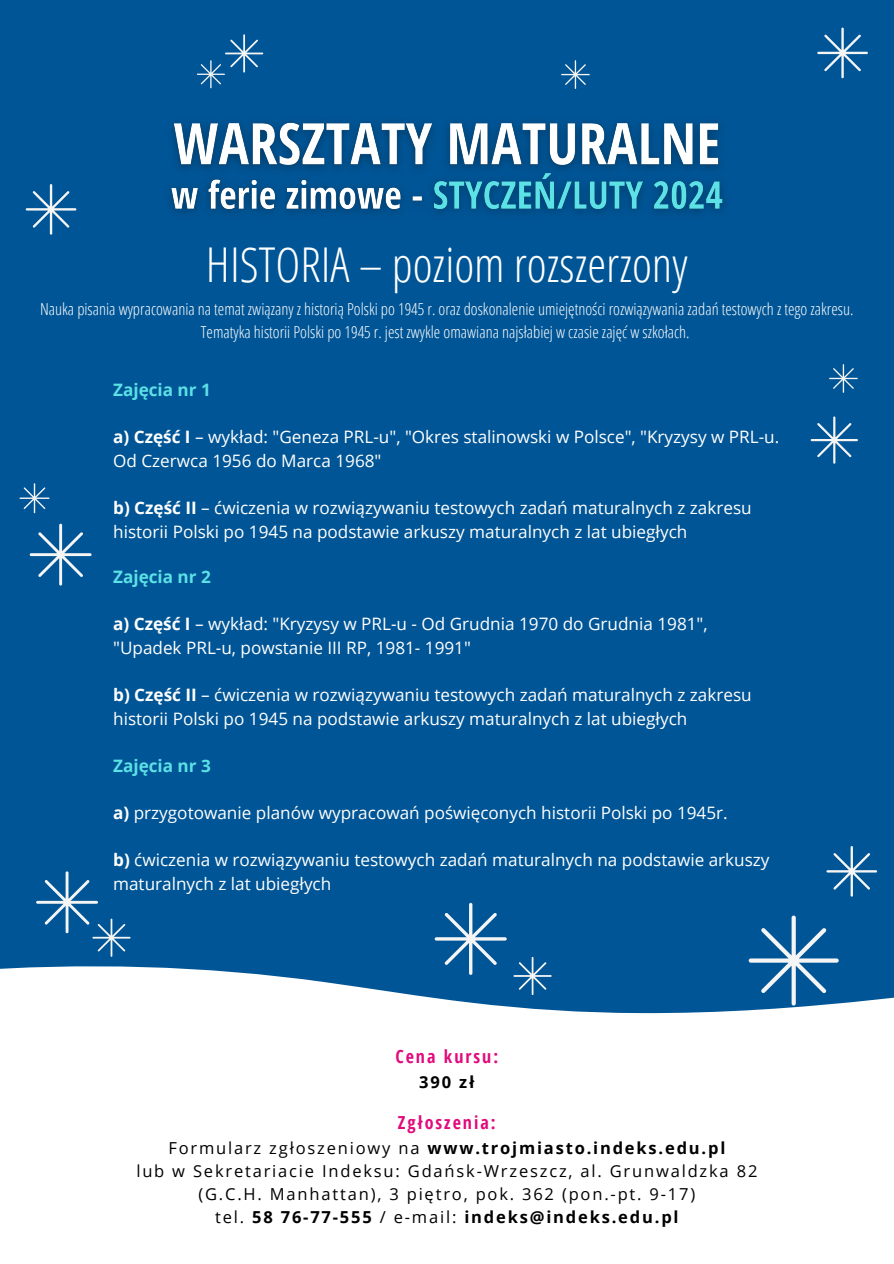
<style>
.page{position:relative;width:894px;height:1264px;background:#fff}
.page>*{position:absolute;margin:0;border:0;box-sizing:border-box;transform-origin:0 0}
.t1{font:300 48px "Open Sans Condensed";color:#fff}
.t2{font:700 18px "Open Sans Condensed";letter-spacing:.11em;color:#e10b7d}
.t3{font:17.1px/23.7px "Open Sans";color:#fff}
.t4{font:700 17.1px "Open Sans";color:#5ce1e6}
.t5{font:300 16.5px "Open Sans Condensed";color:#fff}
.t6{font:16.5px "Open Sans";letter-spacing:.11em;color:#000}
.t7{font:700 16.5px "Open Sans";letter-spacing:.11em;color:#000}
.s1{font-weight:700}
.s2{font-weight:400}
</style>
<div class="page">
<div style="left:0;top:0;width:893px;height:1263px;background:#005596"></div>
<svg style="left:0;top:896px;width:893px;height:367px;fill:#fff"></svg>
<svg style="left:748px;top:915px;width:90px;height:90px"></svg>
<svg style="left:826px;top:846px;width:50px;height:50px"></svg>
<svg style="left:26px;top:184px;width:50px;height:51px"></svg>
<svg style="left:817px;top:28px;width:50px;height:50px"></svg>
<svg style="left:36px;top:871px;width:94px;height:85px"></svg>
<svg style="left:810px;top:416px;width:47px;height:47px"></svg>
<svg style="left:197px;top:34px;width:66px;height:54px"></svg>
<svg style="left:434px;top:902px;width:72px;height:72px"></svg>
<svg style="left:513px;top:956px;width:38px;height:39px"></svg>
<svg style="left:30px;top:523px;width:62px;height:62px"></svg>
<svg style="left:829px;top:364px;width:28px;height:28px"></svg>
<svg style="left:561px;top:60px;width:28px;height:28px"></svg>
<svg style="left:19px;top:483px;width:30px;height:30px"></svg>
<img style="left:170px;top:122px;width:554px;height:92px">
<p class="t1" style="left:206px;top:231px;width:483px">HISTORIA – poziom rozszerzony</p>
<p class="t5" style="left:40px;top:297px;width:814px">Nauka pisania wypracowania na temat związany z historią Polski po 1945 r. oraz doskonalenie umiejętności rozwiązywania zadań testowych z tego zakresu.</p>
<p class="t5" style="left:201px;top:320px;width:490px">Tematyka historii Polski po 1945 r. jest zwykle omawiana najsłabiej w czasie zajęć w szkołach.</p>
<p class="t4" style="left:113px;top:377px;width:99px">Zajęcia nr 1</p>
<p class="t3" style="left:113px;top:424px;width:667px"><span class="s1">a) Część I</span> – wykład: "Geneza PRL-u", "Okres stalinowski w Polsce", "Kryzysy w PRL-u.<br>Od Czerwca 1956 do Marca 1968"</p>
<p class="t3" style="left:113px;top:495px;width:640px"><span class="s1">b) Część II</span> – ćwiczenia w rozwiązywaniu testowych zadań maturalnych z zakresu historii Polski po 1945 na podstawie arkuszy maturalnych z lat ubiegłych</p>
<p class="t4" style="left:113px;top:564px;width:99px">Zajęcia nr 2</p>
<p class="t3" style="left:113px;top:611px;width:596px"><span class="s1">a) Część I</span> – wykład: "Kryzysy w PRL-u - Od Grudnia 1970 do Grudnia 1981", "Upadek PRL-u, powstanie III RP, 1981- 1991"</p>
<p class="t3" style="left:113px;top:682px;width:640px"><span class="s1">b) Część II</span> – ćwiczenia w rozwiązywaniu testowych zadań maturalnych z zakresu historii Polski po 1945 na podstawie arkuszy maturalnych z lat ubiegłych</p>
<p class="t4" style="left:113px;top:753px;width:99px">Zajęcia nr 3</p>
<p class="t3" style="left:113px;top:800px;width:616px"><span class="s1">a)</span> przygotowanie planów wypracowań poświęconych historii Polski po 1945r.</p>
<p class="t3" style="left:113px;top:847px;width:657px"><span class="s1">b)</span> ćwiczenia w rozwiązywaniu testowych zadań maturalnych na podstawie arkuszy maturalnych z lat ubiegłych</p>
<p class="t2" style="left:395px;top:1043px;width:104px">Cena kursu:</p>
<p class="t7" style="left:419px;top:1069px;width:57px">390 zł</p>
<p class="t2" style="left:398px;top:1109px;width:99px">Zgłoszenia:</p>
<p class="t7" style="left:168px;top:1135px;width:558px"><span class="s2">Formularz zgłoszeniowy na</span> www.trojmiasto.indeks.edu.pl</p>
<p class="t6" style="left:136px;top:1158px;width:622px">lub w Sekretariacie Indeksu: Gdańsk-Wrzeszcz, al. Grunwaldzka 82</p>
<p class="t6" style="left:198px;top:1181px;width:498px">(G.C.H. Manhattan), 3 piętro, pok. 362 (pon.-pt. 9-17)</p>
<p class="t7" style="left:215px;top:1204px;width:465px"><span class="s2">tel.</span> 58 76-77-555 <span class="s2">/ e-mail:</span> indeks@indeks.edu.pl</p>
</div>
